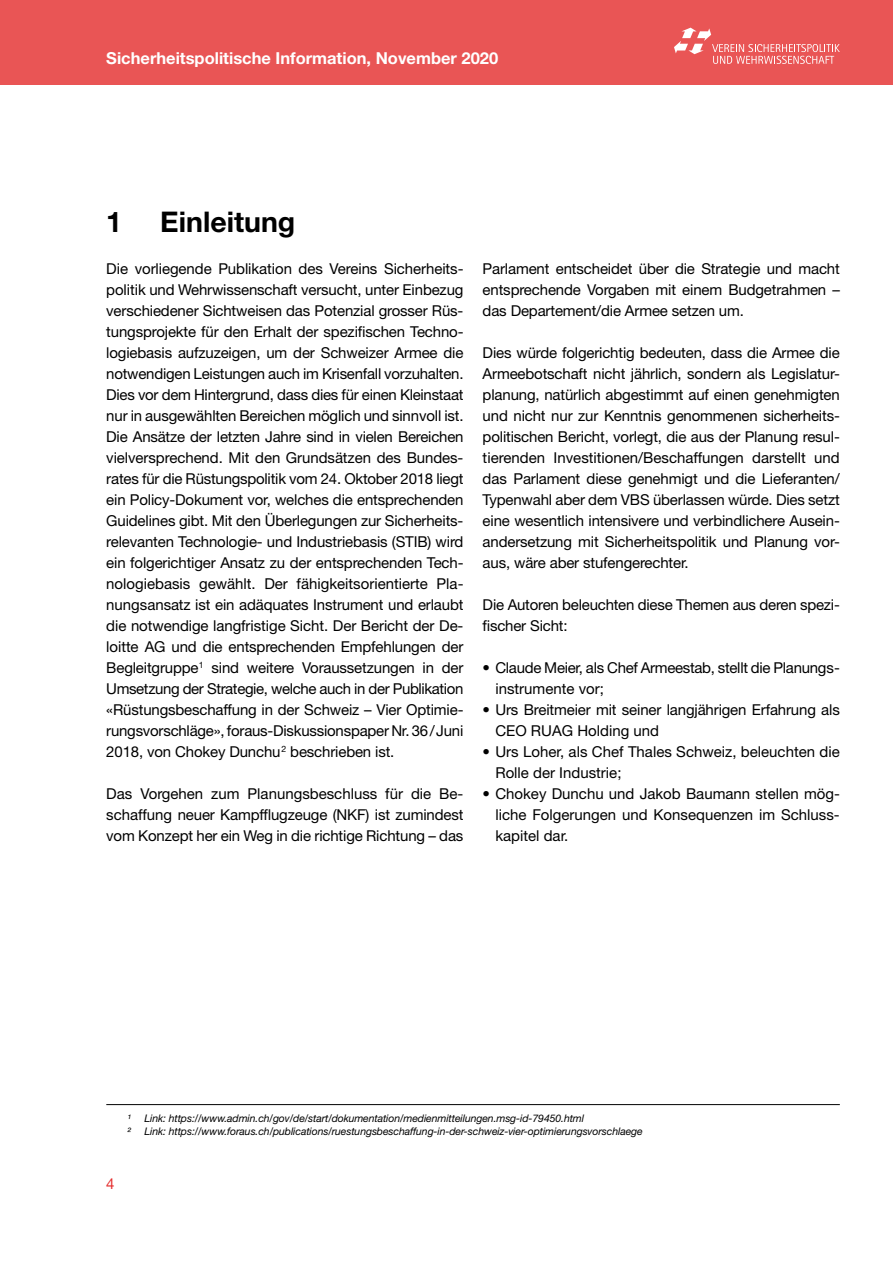
<style>
.page{position:relative;width:893px;height:1263px;background:#fff}
.page>*{position:absolute;margin:0;border:0;box-sizing:border-box;transform-origin:0 0}
.t1{font:700 28.5px "Helvetica Neue LT Std";color:#000}
.t2{font:700 16.5px "Helvetica Neue LT Std";color:#fff}
.t3{font:15px/21px "Helvetica Neue LT Std";letter-spacing:-.01em;color:#000;text-align:justify}
.t4{font:15px "Helvetica Neue LT Std";color:#e42b2b}
.t5{font:italic 10.5px "Helvetica Neue LT Std";letter-spacing:-.01em;color:#000}
</style>
<div class="page">
<div style="left:0;top:0;width:893px;height:85px;background:#e95555"></div>
<svg style="left:674px;top:28px;width:166px;height:36px"></svg>
<hr style="left:106px;top:1104px;width:734px;height:1px;background:#000">
<p class="t2" style="left:106px;top:48px;width:393px">Sicherheitspolitische Information, November 2020</p>
<h1 class="t1" style="left:106px;top:204px;width:17px">1</h1>
<h1 class="t1" style="left:160px;top:204px;width:137px">Einleitung</h1>
<p class="t3" style="left:106px;top:258px;width:359px">Die vorliegende Publikation des Vereins Sicherheits&shy;politik und Wehrwissenschaft versucht, unter Einbezug verschiedener Sichtweisen das Potenzial grosser Rüs&shy;tungsprojekte für den Erhalt der spezifischen Techno&shy;logiebasis aufzuzeigen, um der Schweizer Armee die notwendigen Leistungen auch im Krisenfall vorzuhalten.<br>Dies vor dem Hintergrund, dass dies für einen Kleinstaat nur in ausgewählten Bereichen möglich und sinnvoll ist.<br>Die Ansätze der letzten Jahre sind in vielen Bereichen vielversprechend. Mit den Grundsätzen des Bundes&shy;rates für die Rüstungspolitik vom 24. Oktober 2018 liegt ein Policy-Dokument vor, welches die entsprechenden Guidelines gibt. Mit den Überlegungen zur Sicherheits&shy;relevanten Technologie- und Industriebasis (STIB) wird ein folgerichtiger Ansatz zu der entsprechenden Tech&shy;nologiebasis gewählt. Der fähigkeitsorientierte Pla&shy;nungsansatz ist ein adäquates Instrument und erlaubt die notwendige langfristige Sicht. Der Bericht der De&shy;loitte AG und die entsprechenden Empfehlungen der Begleitgruppe<sup>1</sup> sind weitere Voraussetzungen in der Umsetzung der Strategie, welche auch in der Publikation «Rüstungsbeschaffung in der Schweiz – Vier Optimie&shy;rungsvorschläge», foraus-Diskussionspaper Nr. 36/Juni 2018, von Chokey Dunchu<sup>2</sup> beschrieben ist.</p>
<p class="t3" style="left:106px;top:783px;width:359px">Das Vorgehen zum Planungsbeschluss für die Be&shy;schaffung neuer Kampfflugzeuge (NKF) ist zumindest vom Konzept her ein Weg in die richtige Richtung – das</p>
<p class="t3" style="left:483px;top:258px;width:359px">Parlament entscheidet über die Strategie und macht entsprechende Vorgaben mit einem Budgetrahmen – das Departement/die Armee setzen um.</p>
<p class="t3" style="left:483px;top:342px;width:359px">Dies würde folgerichtig bedeuten, dass die Armee die Armeebotschaft nicht jährlich, sondern als Legislatur&shy;planung, natürlich abgestimmt auf einen genehmigten und nicht nur zur Kenntnis genommenen sicherheits&shy;politischen Bericht, vorlegt, die aus der Planung resul&shy;tierenden Investitionen/Beschaffungen darstellt und das Parlament diese genehmigt und die Lieferanten/ Typenwahl aber dem VBS überlassen würde. Dies setzt eine wesentlich intensivere und verbindlichere Ausein&shy;andersetzung mit Sicherheitspolitik und Planung vor&shy;aus, wäre aber stufengerechter.</p>
<p class="t3" style="left:483px;top:594px;width:359px">Die Autoren beleuchten diese Themen aus deren spezi&shy;fischer Sicht:</p>
<p class="t3" style="left:495px;top:657px;width:346px;text-indent:-13px">• Claude Meier, als Chef Armeestab, stellt die Planungs&shy;instrumente vor;</p>
<p class="t3" style="left:495px;top:699px;width:346px;text-indent:-13px">• Urs Breitmeier mit seiner langjährigen Erfahrung als<br>CEO RUAG Holding und</p>
<p class="t3" style="left:495px;top:741px;width:346px;text-indent:-13px">• Urs Loher, als Chef Thales Schweiz, beleuchten die<br>Rolle der Industrie;</p>
<p class="t3" style="left:495px;top:783px;width:346px;text-indent:-13px">• Chokey Dunchu und Jakob Baumann stellen mög&shy;liche Folgerungen und Konsequenzen im Schluss&shy;kapitel dar.</p>
<p class="t5" style="left:128px;top:1112px;width:5px">¹</p>
<p class="t5" style="left:145px;top:1112px;width:441px">Link: https://www.admin.ch/gov/de/start/dokumentation/medienmitteilungen.msg-id-79450.html</p>
<p class="t5" style="left:128px;top:1125px;width:5px">²</p>
<p class="t5" style="left:145px;top:1125px;width:500px">Link: https://www.foraus.ch/publications/ruestungsbeschaffung-in-der-schweiz-vier-optimierungsvorschlaege</p>
<p class="t4" style="left:106px;top:1174px;width:10px">4</p>
</div>
